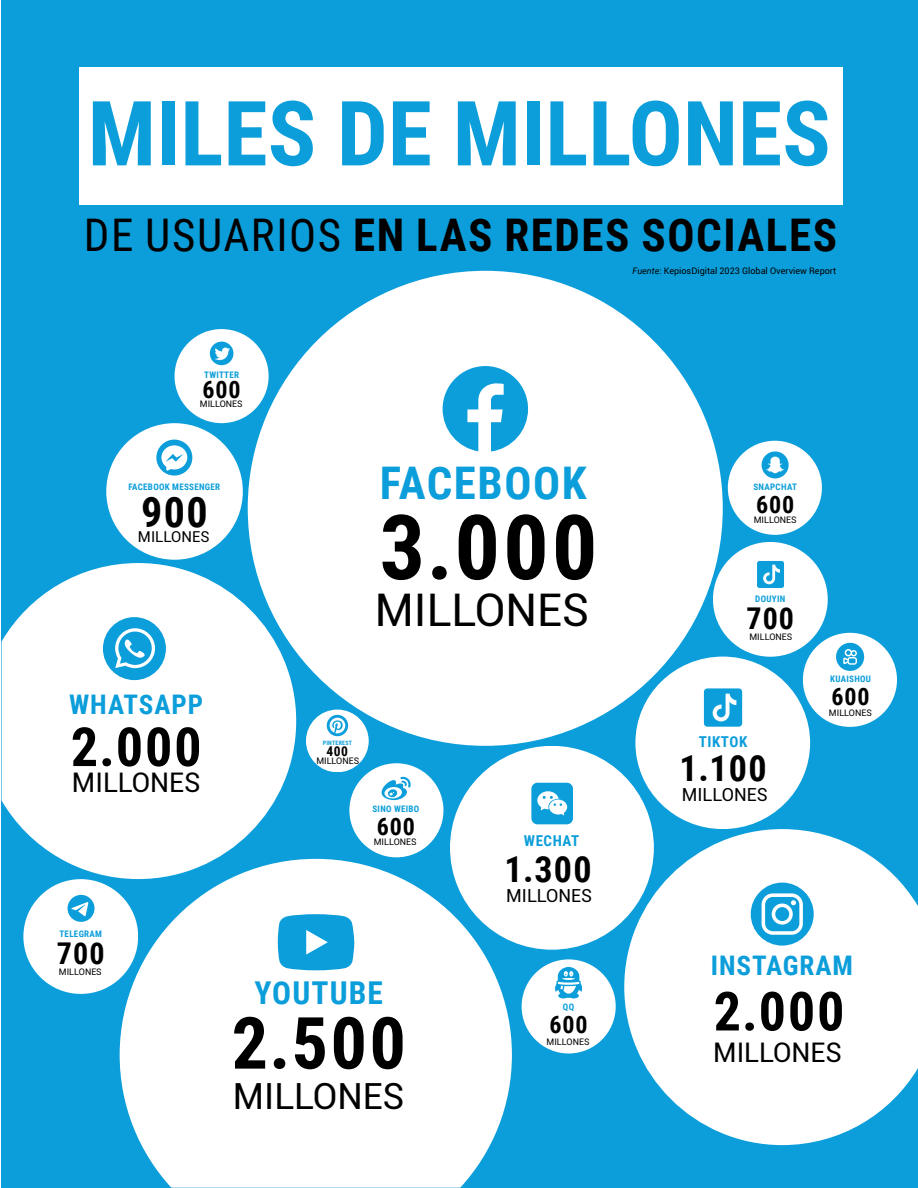
<style>
.page{position:relative;width:918px;height:1188px;background:#fff}
.page>*{position:absolute;margin:0;border:0;box-sizing:border-box;transform-origin:0 0}
.t1{font:700 90px "Roboto Condensed";color:#0c9eda}
.t2{font:700 90px "Roboto Condensed";color:#000}
.t3{font:700 72px "Roboto Condensed";color:#000}
.t4{font:700 54px "Roboto Condensed";letter-spacing:.035em;color:#000}
.t5{font:700 45px "Roboto Condensed";letter-spacing:.035em;color:#000}
.t6{font:700 45px "Roboto Condensed";letter-spacing:.035em;color:#0c9eda}
.t7{font:45px "Roboto";color:#000}
.t8{font:700 42px "Roboto Condensed";color:#000}
.t9{font:700 36px "Roboto Condensed";letter-spacing:.035em;color:#000}
.t10{font:36px "Roboto";color:#000}
.t11{font:700 31.5px "Roboto Condensed";letter-spacing:.035em;color:#0c9eda}
.t12{font:700 30px "Roboto Condensed";letter-spacing:.035em;color:#000}
.t13{font:700 27px "Roboto Condensed";letter-spacing:.035em;color:#0c9eda}
.t14{font:27px "Roboto";color:#000}
.t15{font:700 24px "Roboto Condensed";letter-spacing:.035em;color:#000}
.t16{font:18px "Roboto";color:#000}
.t17{font:700 15px "Roboto Condensed";letter-spacing:.035em;color:#0c9eda}
.t18{font:15px "Roboto";color:#000}
.t19{font:700 13.5px "Roboto Condensed";color:#000}
.t20{font:9px "Roboto";color:#000}
.t21{font:700 9px "Roboto Condensed";letter-spacing:.035em;color:#0c9eda}
.t22{font:700 6px "Roboto Condensed";letter-spacing:.035em;color:#0c9eda}
.s1{font-weight:400}
.s2{font-style:italic}
</style>
<div class="page">
<div style="left:2px;top:0;width:916px;height:1188px;background:#0c9eda"></div>
<div style="left:248px;top:271px;width:475px;height:475px;background:#fff;border-radius:238px"></div>
<svg style="left:120px;top:859px;width:392px;height:329px;background:#e2f3fa"></svg>
<svg style="left:2px;top:563px;width:294px;height:316px;fill:#fff"></svg>
<div style="left:450px;top:746px;width:204px;height:204px;background:#fff;border-radius:102px"></div>
<div style="left:106px;top:423px;width:137px;height:137px;background:#fff;border-radius:68px"></div>
<div style="left:23px;top:879px;width:115px;height:115px;background:#fff;border-radius:57px"></div>
<div style="left:175px;top:329px;width:94px;height:94px;background:#fff;border-radius:47px"></div>
<div style="left:306px;top:710px;width:63px;height:62px;background:#fff;border-radius:31px"></div>
<div style="left:349px;top:763px;width:94px;height:94px;background:#fff;border-radius:47px"></div>
<div style="left:522px;top:959px;width:94px;height:94px;background:#fff;border-radius:47px"></div>
<div style="left:728px;top:441px;width:94px;height:94px;background:#fff;border-radius:47px"></div>
<div style="left:713px;top:542px;width:115px;height:115px;background:#fff;border-radius:57px"></div>
<svg style="left:624px;top:829px;width:294px;height:316px;fill:#fff"></svg>
<div style="left:803px;top:633px;width:94px;height:94px;background:#fff;border-radius:47px"></div>
<svg style="left:443px;top:366px;width:85px;height:86px"></svg>
<svg style="left:278px;top:914px;width:76px;height:56px"></svg>
<svg style="left:103px;top:617px;width:63px;height:63px"></svg>
<svg style="left:210px;top:342px;width:23px;height:23px"></svg>
<svg style="left:327px;top:715px;width:21px;height:21px"></svg>
<svg style="left:751px;top:883px;width:63px;height:63px"></svg>
<svg style="left:762px;top:451px;width:27px;height:27px"></svg>
<svg style="left:156px;top:440px;width:36px;height:36px"></svg>
<div style="left:836px;top:643px;width:28px;height:28px;background:#0c9eda;border-radius:50%"></div>
<svg style="left:843px;top:649px;width:14px;height:16px"></svg>
<svg style="left:382px;top:776px;width:29px;height:24px"></svg>
<svg style="left:555px;top:967px;width:27px;height:31px"></svg>
<svg style="left:531px;top:783px;width:42px;height:41px"></svg>
<svg style="left:757px;top:561px;width:27px;height:27px"></svg>
<svg style="left:635px;top:657px;width:175px;height:172px"></svg>
<svg style="left:68px;top:895px;width:27px;height:27px"></svg>
<div style="left:80px;top:67px;width:763px;height:137px;background:#fff"></div>
<h1 class="t1" style="left:88px;top:98px;width:745px">MILES DE MILLONES</h1>
<h3 class="t5" style="left:84px;top:217px;width:755px"><span class="s1">DE USUARIOS</span> EN LAS REDES SOCIALES</h3>
<p class="t20" style="left:633px;top:267px;width:205px"><span class="s2">Fuente</span>: KepiosDigital 2023 Global Overview Report</p>
<p class="t21" style="left:204px;top:371px;width:37px">TWITTER</p>
<h3 class="t15" style="left:203px;top:380px;width:40px">600</h3>
<p class="t20" style="left:200px;top:400px;width:44px">MILLONES</p>
<p class="t21" style="left:128px;top:483px;width:93px">FACEBOOK MESSENGER</p>
<h3 class="t8" style="left:141px;top:496px;width:68px">900</h3>
<h3 class="t18" style="left:138px;top:531px;width:73px">MILLONES</h3>
<h3 class="t13" style="left:69px;top:693px;width:136px">WHATSAPP</h3>
<h3 class="t4" style="left:71px;top:726px;width:132px">2.000</h3>
<h3 class="t14" style="left:72px;top:772px;width:130px">MILLONES</h3>
<p class="t21" style="left:59px;top:930px;width:44px">TELEGRAM</p>
<h3 class="t12" style="left:57px;top:941px;width:49px">700</h3>
<p class="t20" style="left:59px;top:968px;width:44px">MILLONES</p>
<h3 class="t6" style="left:380px;top:465px;width:208px">FACEBOOK</h3>
<h1 class="t2" style="left:380px;top:512px;width:219px">3.000</h1>
<h3 class="t7" style="left:375px;top:592px;width:216px">MILLONES</h3>
<p class="t22" style="left:323px;top:740px;width:31px">PINTEREST</p>
<h3 class="t19" style="left:327px;top:746px;width:23px">400</h3>
<p class="t20" style="left:316px;top:758px;width:44px">MILLONES</p>
<p class="t21" style="left:372px;top:805px;width:48px">SINO WEIBO</p>
<h3 class="t15" style="left:377px;top:817px;width:40px">600</h3>
<p class="t20" style="left:374px;top:838px;width:44px">MILLONES</p>
<h3 class="t17" style="left:524px;top:835px;width:57px">WECHAT</h3>
<h3 class="t9" style="left:504px;top:855px;width:89px">1.300</h3>
<h3 class="t16" style="left:506px;top:888px;width:87px">MILLONES</h3>
<h3 class="t11" style="left:255px;top:981px;width:130px">YOUTUBE</h3>
<h2 class="t3" style="left:232px;top:1015px;width:176px">2.500</h2>
<h3 class="t10" style="left:233px;top:1082px;width:173px">MILLONES</h3>
<p class="t21" style="left:563px;top:1004px;width:13px">QQ</p>
<h3 class="t15" style="left:550px;top:1015px;width:40px">600</h3>
<p class="t20" style="left:547px;top:1038px;width:44px">MILLONES</p>
<p class="t21" style="left:753px;top:483px;width:45px">SNAPCHAT</p>
<h3 class="t15" style="left:756px;top:495px;width:40px">600</h3>
<p class="t20" style="left:754px;top:517px;width:44px">MILLONES</p>
<p class="t21" style="left:755px;top:595px;width:32px">DOUYIN</p>
<h3 class="t12" style="left:747px;top:606px;width:49px">700</h3>
<p class="t20" style="left:749px;top:633px;width:44px">MILLONES</p>
<h3 class="t17" style="left:699px;top:736px;width:50px">TIKTOK</h3>
<h3 class="t9" style="left:680px;top:754px;width:89px">1.100</h3>
<h3 class="t16" style="left:682px;top:788px;width:87px">MILLONES</h3>
<p class="t21" style="left:830px;top:676px;width:43px">KUAISHOU</p>
<h3 class="t15" style="left:832px;top:687px;width:40px">600</h3>
<p class="t20" style="left:829px;top:709px;width:44px">MILLONES</p>
<h3 class="t13" style="left:711px;top:955px;width:144px">INSTAGRAM</h3>
<h3 class="t4" style="left:714px;top:990px;width:132px">2.000</h3>
<h3 class="t14" style="left:713px;top:1041px;width:130px">MILLONES</h3>
</div>
